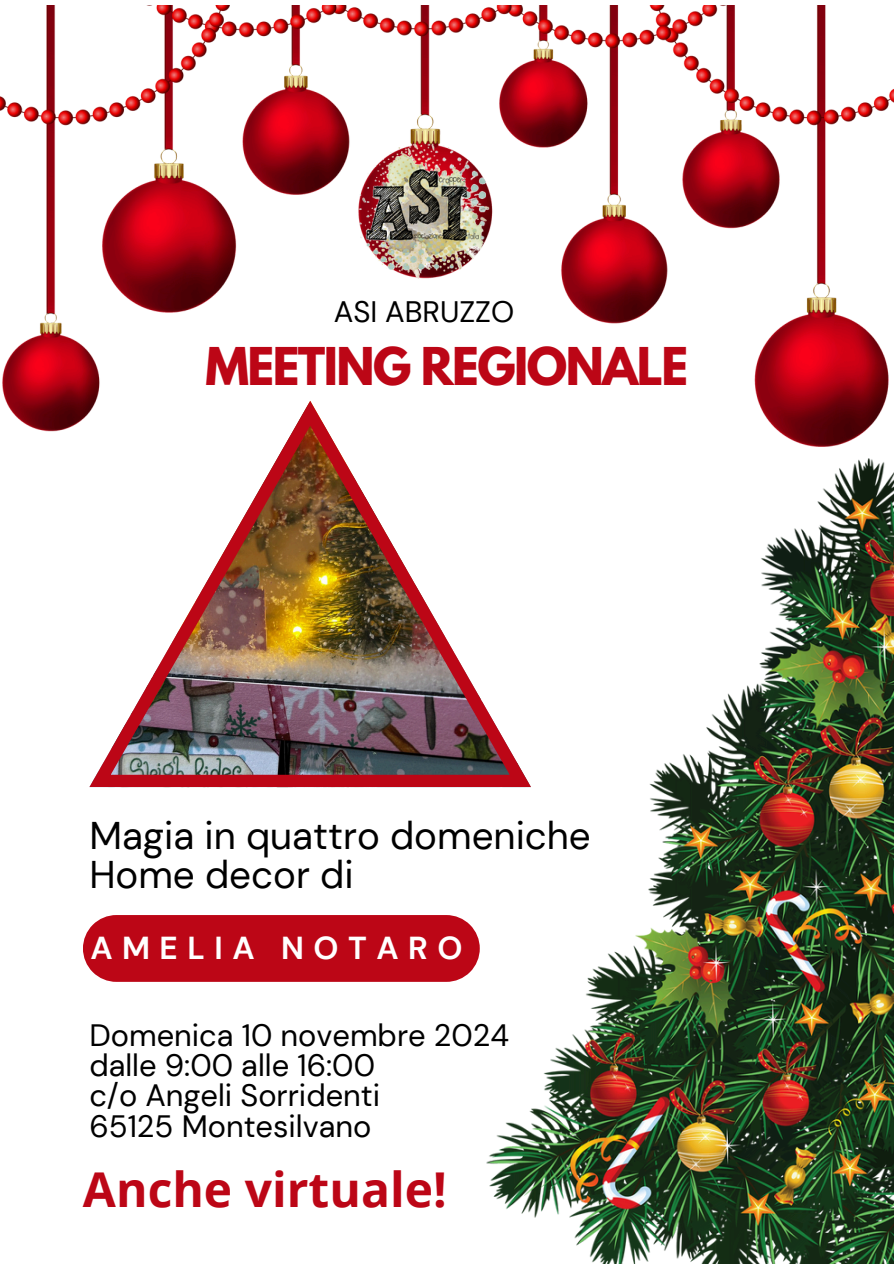
<style>
.page{position:relative;width:894px;height:1264px;background:#fff}
.page>*{position:absolute;margin:0;border:0;box-sizing:border-box;transform-origin:0 0}
.t1{font:700 48px "Open Sans";color:#bc0616}
.t2{font:700 46.2px "League Spartan";letter-spacing:-.035em;color:#bc0616}
.t3{font:38.55px/39px "DM Sans";color:#000}
.t4{font:700 31.65px "DM Sans";letter-spacing:.3em;color:#fff}
.t5{font:30.75px "DM Sans";color:#000}
.t6{font:29.55px "DM Sans";color:#000}
</style>
<div class="page">
<img style="left:486px;top:459px;width:407px;height:804px">
<div style="left:83px;top:915px;width:396px;height:66px;background:#bc0616"></div>
<img style="left:0;top:5px;width:893px;height:441px">
<img style="left:89px;top:401px;width:441px;height:385px">
<img style="left:355px;top:143px;width:137px;height:137px;border-radius:50%">
<h4 class="t6" style="left:333px;top:292px;width:182px">ASI ABRUZZO</h4>
<p class="t2" style="left:205px;top:343px;width:484px">MEETING REGIONALE</p>
<h3 class="t3" style="left:89px;top:816px;width:503px">Magia in quattro domeniche<br>Home decor di</h3>
<p class="t4" style="left:90px;top:927px;width:373px">AMELIA NOTARO</p>
<p class="t5" style="left:89px;top:1015px;width:421px">Domenica 10 novembre 2024</p>
<p class="t5" style="left:89px;top:1045px;width:287px">dalle 9:00 alle 16:00</p>
<p class="t5" style="left:89px;top:1075px;width:292px">c/o Angeli Sorridenti</p>
<p class="t5" style="left:89px;top:1106px;width:283px">65125 Montesilvano</p>
<h2 class="t1" style="left:83px;top:1155px;width:365px">Anche virtuale!</h2>
</div>
